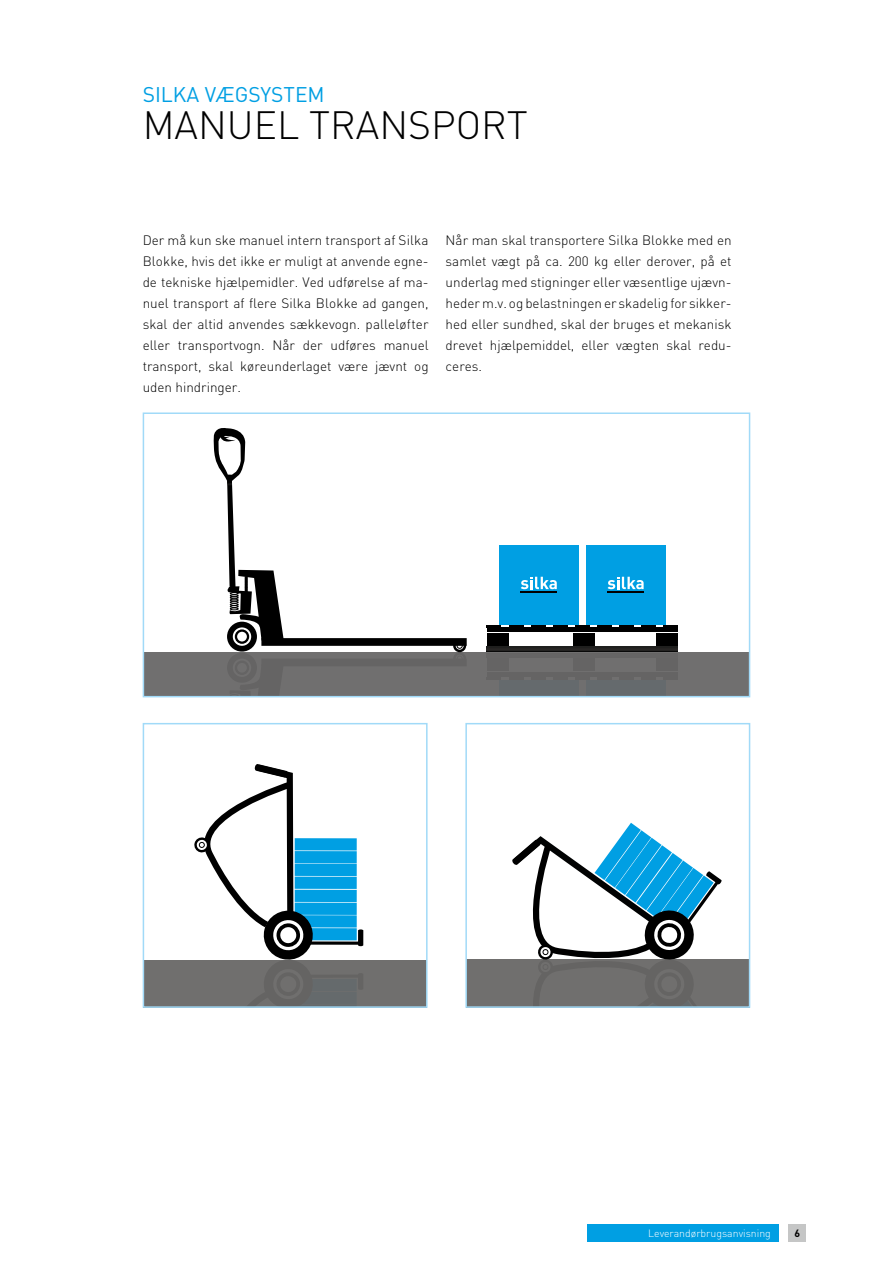
<style>
.page{position:relative;width:893px;height:1263px;background:#fff}
.page>*{position:absolute;margin:0;border:0;box-sizing:border-box;transform-origin:0 0}
.t1{font:300 39px "DIN";color:#000}
.t2{font:21px "DIN";color:#009fe3}
.t3{font:300 13.5px/21px "DIN";color:#000;text-align:justify}
.t4{font:300 10.5px "DIN";color:#fff}
.t5{font:700 10.5px "DIN";color:#000}
</style>
<div class="page">
<div style="left:295px;top:928px;width:62px;height:12px;background:#009fe3"></div>
<div style="left:295px;top:915px;width:62px;height:12px;background:#009fe3"></div>
<div style="left:295px;top:902px;width:62px;height:13px;background:#009fe3"></div>
<div style="left:295px;top:890px;width:62px;height:12px;background:#009fe3"></div>
<div style="left:295px;top:876px;width:62px;height:13px;background:#009fe3"></div>
<div style="left:295px;top:864px;width:62px;height:12px;background:#009fe3"></div>
<div style="left:295px;top:851px;width:62px;height:12px;background:#009fe3"></div>
<div style="left:295px;top:838px;width:62px;height:12px;background:#009fe3"></div>
<svg style="left:319px;top:941px;width:39px;height:4px"></svg>
<svg style="left:358px;top:929px;width:5px;height:17px"></svg>
<div style="left:143px;top:960px;width:284px;height:47px;background:#706f6e"></div>
<div style="left:295px;top:979px;width:62px;height:12px;background:#656a6c"></div>
<div style="left:295px;top:992px;width:62px;height:12px;background:#656a6c"></div>
<hr style="left:295px;top:1004px;width:62px;height:3px;background:#009fe3">
<hr style="left:289px;top:974px;width:74px;height:4px;background:#656463">
<svg style="left:358px;top:978px;width:5px;height:11px"></svg>
<svg style="left:194px;top:764px;width:125px;height:241px"></svg>
<div style="left:143px;top:723px;width:285px;height:285px;border:2px solid #a1daf8"></div>
<div style="left:466px;top:959px;width:284px;height:48px;background:#706f6e"></div>
<svg style="left:512px;top:823px;width:210px;height:182px"></svg>
<div style="left:465px;top:723px;width:285px;height:285px;border:2px solid #a1daf8"></div>
<div style="left:143px;top:652px;width:607px;height:45px;background:#706f6f"></div>
<div style="left:586px;top:545px;width:79px;height:79px;background:#009fe3"></div>
<svg style="left:608px;top:577px;width:36px;height:12px"></svg>
<hr style="left:607px;top:591px;width:37px;height:2px;background:#000">
<div style="left:499px;top:545px;width:79px;height:79px;background:#009fe3"></div>
<svg style="left:521px;top:577px;width:36px;height:12px"></svg>
<hr style="left:521px;top:591px;width:36px;height:2px;background:#000">
<div style="left:586px;top:680px;width:79px;height:17px;background:#656a6d"></div>
<div style="left:499px;top:680px;width:79px;height:17px;background:#656a6d"></div>
<div style="left:453px;top:639px;width:13px;height:13px;border:2px solid #000;border-radius:50%"></div>
<div style="left:456px;top:643px;width:7px;height:6px;border:1px solid #000;border-radius:50%"></div>
<svg style="left:230px;top:624px;width:24px;height:25px"></svg>
<div style="left:227px;top:622px;width:30px;height:30px;border:6px solid #000;border-radius:50%"></div>
<div style="left:235px;top:629px;width:14px;height:15px;border:2px solid #000;border-radius:50%"></div>
<div style="left:261px;top:638px;width:206px;height:8px;background:#000"></div>
<svg style="left:213px;top:428px;width:71px;height:212px"></svg>
<div style="left:487px;top:633px;width:22px;height:13px;background:#000"></div>
<svg style="left:487px;top:625px;width:14px;height:2px"></svg>
<svg style="left:509px;top:625px;width:14px;height:2px"></svg>
<svg style="left:531px;top:625px;width:14px;height:2px"></svg>
<svg style="left:553px;top:625px;width:14px;height:2px"></svg>
<svg style="left:575px;top:625px;width:14px;height:2px"></svg>
<svg style="left:597px;top:625px;width:14px;height:2px"></svg>
<svg style="left:619px;top:625px;width:14px;height:2px"></svg>
<svg style="left:641px;top:625px;width:15px;height:2px"></svg>
<svg style="left:664px;top:625px;width:14px;height:2px"></svg>
<div style="left:573px;top:633px;width:22px;height:13px;background:#000"></div>
<div style="left:656px;top:633px;width:22px;height:13px;background:#000"></div>
<hr style="left:487px;top:647px;width:191px;height:4px;background:#242221">
<hr style="left:487px;top:628px;width:191px;height:4px;background:#000">
<div style="left:453px;top:652px;width:13px;height:13px;border:2px solid #000;border-radius:50%"></div>
<div style="left:456px;top:655px;width:7px;height:7px;border:1px solid #000;border-radius:50%"></div>
<div style="left:227px;top:653px;width:30px;height:30px;border:6px solid #000;border-radius:50%"></div>
<div style="left:236px;top:662px;width:12px;height:12px;background:#6b6a6a;border-radius:50%"></div>
<div style="left:235px;top:660px;width:14px;height:15px;border:2px solid #000;border-radius:50%"></div>
<svg style="left:227px;top:664px;width:56px;height:30px"></svg>
<div style="left:261px;top:658px;width:206px;height:8px;background:#656464"></div>
<div style="left:487px;top:659px;width:22px;height:12px;background:#656464"></div>
<hr style="left:487px;top:677px;width:14px;height:3px;background:#000">
<hr style="left:509px;top:677px;width:14px;height:3px;background:#000">
<hr style="left:531px;top:677px;width:14px;height:3px;background:#000">
<hr style="left:553px;top:677px;width:14px;height:3px;background:#000">
<hr style="left:575px;top:677px;width:14px;height:3px;background:#000">
<hr style="left:597px;top:677px;width:14px;height:3px;background:#000">
<hr style="left:619px;top:677px;width:14px;height:3px;background:#000">
<hr style="left:641px;top:677px;width:15px;height:3px;background:#000">
<hr style="left:664px;top:677px;width:14px;height:3px;background:#000">
<div style="left:573px;top:659px;width:22px;height:12px;background:#656464"></div>
<div style="left:656px;top:659px;width:22px;height:12px;background:#656464"></div>
<div style="left:487px;top:653px;width:191px;height:5px;background:#666565"></div>
<div style="left:487px;top:672px;width:191px;height:5px;background:#656464"></div>
<div style="left:143px;top:412px;width:607px;height:285px;border:2px solid #a1daf8"></div>
<div style="left:789px;top:1225px;width:17px;height:17px;background:#c5c6c6"></div>
<div style="left:587px;top:1225px;width:191px;height:17px;background:#009fe3"></div>
<h2 class="t2" style="left:143px;top:81px;width:184px">SILKA VÆGSYSTEM</h2>
<h1 class="t1" style="left:143px;top:101px;width:387px">MANUEL TRANSPORT</h1>
<p class="t3" style="left:143px;top:229px;width:287px">Der må kun ske manuel intern transport af Silka Blokke, hvis det ikke er muligt at anvende egne&shy;de tekniske hjælpemidler. Ved udførelse af ma&shy;nuel transport af flere Silka Blokke ad gangen, skal der altid anvendes sækkevogn. palleløfter eller transportvogn. Når der udføres manuel transport, skal køreunderlaget være jævnt og uden hindringer.</p>
<p class="t3" style="left:446px;top:229px;width:287px">Når man skal transportere Silka Blokke med en samlet vægt på ca. 200 kg eller derover, på et underlag med stigninger eller væsentlige ujævn&shy;heder m.v. og belastningen er skadelig for sikker&shy;hed eller sundhed, skal der bruges et mekanisk drevet hjælpemiddel, eller vægten skal redu&shy;ceres.</p>
<p class="t4" style="left:648px;top:1227px;width:124px">Leverandørbrugsanvisning</p>
<p class="t5" style="left:794px;top:1227px;width:7px">6</p>
</div>
